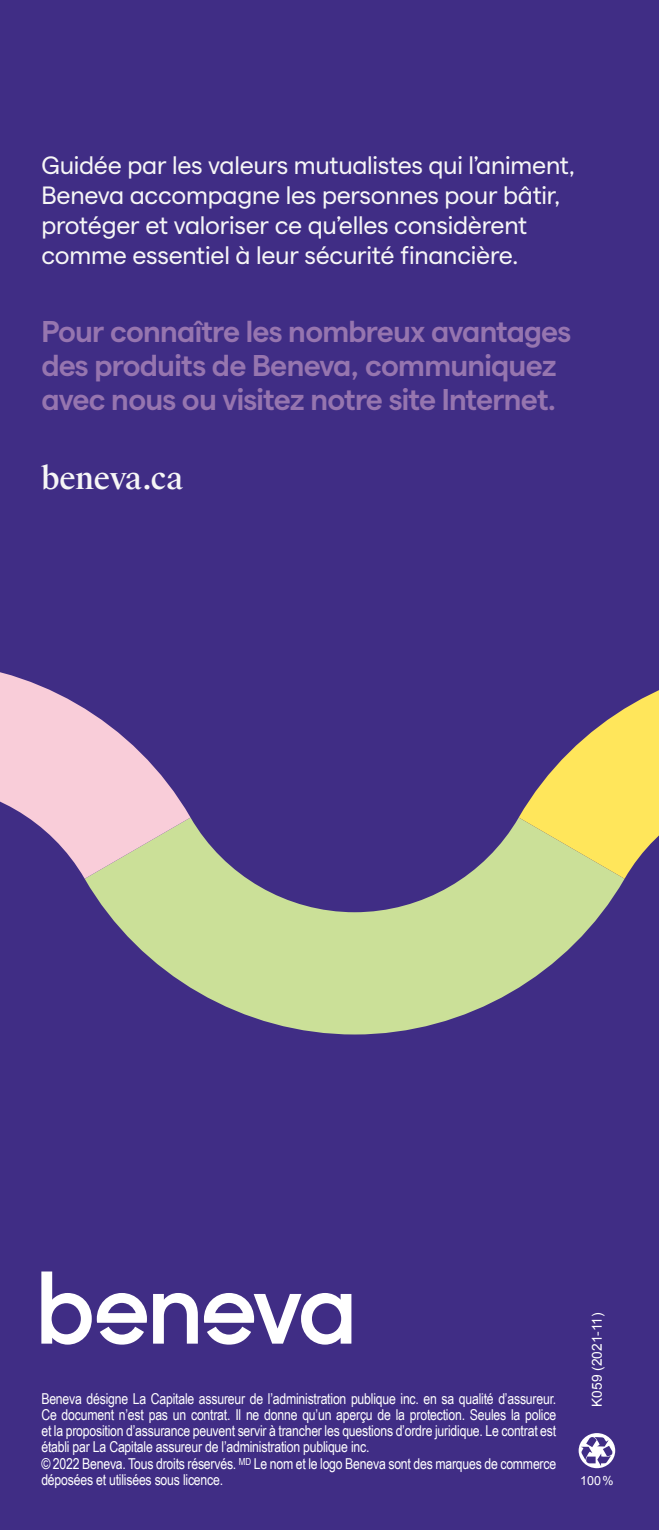
<style>
.page{position:relative;width:659px;height:1530px;background:#402d85}
.page>*{position:absolute;margin:0;border:0;box-sizing:border-box;transform-origin:0 0}
.t1{font:600 30px/33.8px "Matter";letter-spacing:-.025em;color:#9675af}
.t2{font:500 30px "Suisse Works";letter-spacing:-.01em;color:#f6f6f6}
.t3{font:25px/30px "Matter";letter-spacing:-.01em;color:#f6f6f6}
.t4{font:15px/16.2px "Arial Narrow";letter-spacing:-.015em;color:#fff}
.t5{font:13.75px "Arial";color:#fff}
.t6{font:12.5px "Arial";color:#fff}
</style>
<div class="page">
<svg style="left:204px;top:1293px;width:147px;height:52px"></svg>
<svg style="left:153px;top:1293px;width:45px;height:51px"></svg>
<svg style="left:41px;top:1271px;width:106px;height:74px"></svg>
<svg style="left:85px;top:818px;width:424px;height:217px;fill:#cbe098"></svg>
<svg style="left:0;top:672px;width:191px;height:207px;fill:#f9cdd9"></svg>
<img style="left:509px;top:690px;width:150px;height:779px">
<h2 class="t3" style="left:41px;top:148px;width:535px">Guidée par les valeurs mutualistes qui l’animent, Beneva accompagne les personnes pour bâtir, protéger et valoriser ce qu’elles considèrent comme essentiel à leur sécurité financière.</h2>
<h1 class="t1" style="left:41px;top:312px;width:531px">Pour connaître les nombreux avantages des produits de Beneva, communiquez avec nous ou visitez notre site Internet.</h1>
<h1 class="t2" style="left:41px;top:459px;width:143px">beneva.ca</h1>
<p class="t4" style="left:41px;top:1390px;width:516px">Beneva désigne La Capitale assureur de l’administration publique inc. en sa qualité d’assureur.<br>Ce document n’est pas un contrat. Il ne donne qu’un aperçu de la protection. Seules la police et la proposition d’assurance peuvent servir à trancher les questions d’ordre juridique. Le contrat est établi par La Capitale assureur de l’administration publique inc.<br>© 2022 Beneva. Tous droits réservés. <sup>MD</sup> Le nom et le logo Beneva sont des marques de commerce déposées et utilisées sous licence.</p>
<p class="t5" style="left:588px;top:1407px;width:96px;rotate:-90deg">K059 (2021-11)</p>
<p class="t6" style="left:580px;top:1472px;width:35px">100%</p>
</div>
